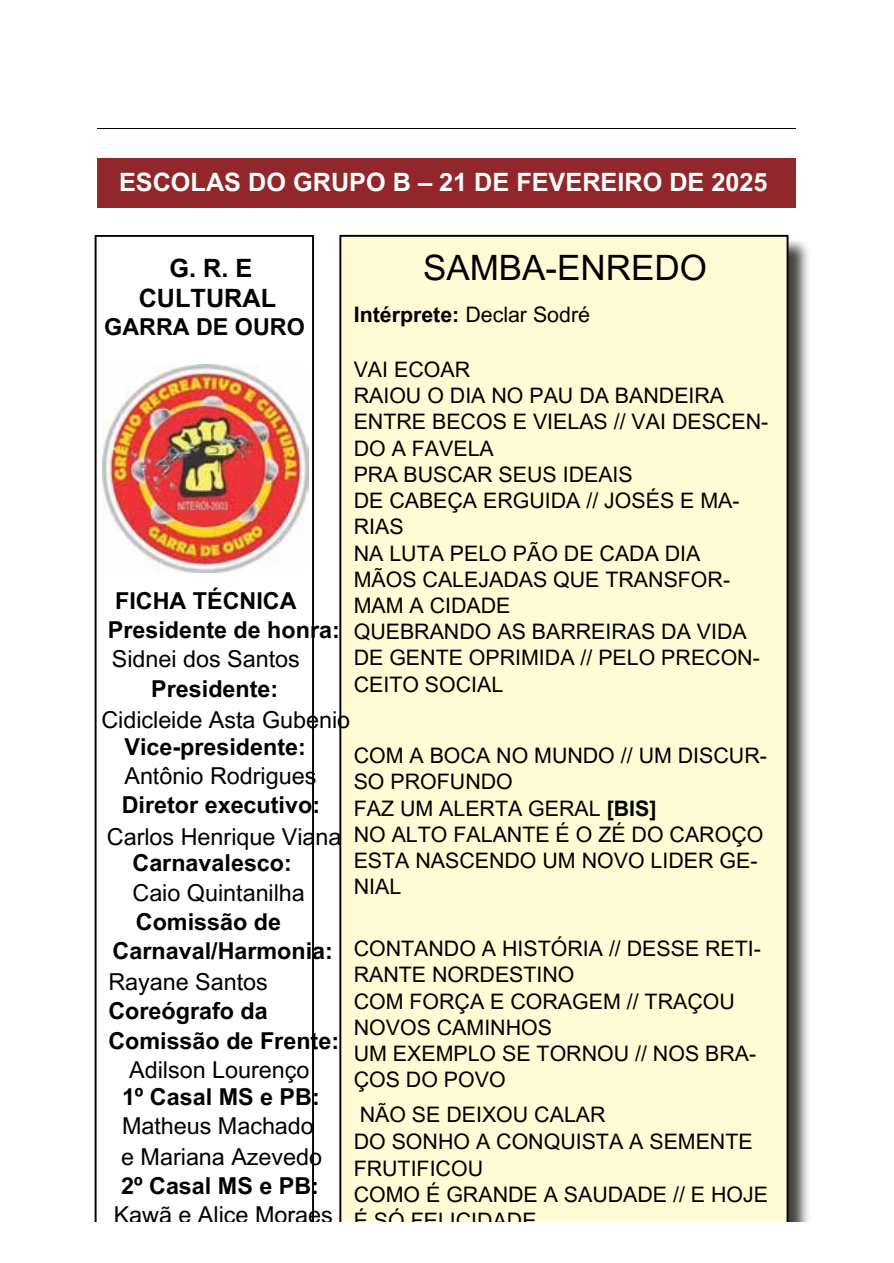
<style>
.page{position:relative;width:894px;height:1263px;background:#fff}
.page>*{position:absolute;margin:0;border:0;box-sizing:border-box;transform-origin:0 0}
.t1{font:34.95px "Arial MT Pro";color:#000}
.t2{font:700 25.2px "Arial MT Pro";color:#fff}
.t3{font:700 25.2px/29.1px "Arial MT Pro";color:#000;text-align:center}
.t4{font:700 23.25px/29.1px "Arial MT Pro";color:#000}
.t5{font:23.25px/29.1px "Arial MT Pro";color:#000}
.t6{font:21.3px/26.2px "Arial MT Pro";color:#000}
.t7{font:700 21.3px "Arial MT Pro";color:#000}
.s1{font-weight:400}
.s2{font-weight:700}
</style>
<div class="page">
<hr style="left:97px;top:129px;width:698px;height:1px;background:#000">
<img style="left:788px;top:237px;width:21px;height:985px">
<div style="left:97px;top:158px;width:698px;height:50px;background:#91272a"></div>
<div style="left:339px;top:235px;width:449px;height:987px;background:#fffcd5"></div>
<svg style="left:95px;top:235px;width:219px;height:987px"></svg>
<p class="t2" style="left:119px;top:172px;width:650px">ESCOLAS DO GRUPO B – 21 DE FEVEREIRO DE 2025</p>
<p class="t1" style="left:423px;top:255px;width:285px">SAMBA-ENREDO</p>
<p class="t3" style="left:139px;top:257px;width:139px">G. R. E<br>CULTURAL</p>
<p class="t4" style="left:104px;top:315px;width:202px">GARRA DE OURO</p>
<p class="t7" style="left:353px;top:306px;width:238px">Intérprete: <span class="s1">Declar Sodré</span></p>
<p class="t6" style="left:353px;top:359px;width:416px">VAI ECOAR<br>RAIOU O DIA NO PAU DA BANDEIRA<br>ENTRE BECOS E VIELAS // VAI DESCEN-<br>DO A FAVELA<br>PRA BUSCAR SEUS IDEAIS<br>DE CABEÇA ERGUIDA // JOSÉS E MA-<br>RIAS<br>NA LUTA PELO PÃO DE CADA DIA<br>MÃOS CALEJADAS QUE TRANSFOR-<br>MAM A CIDADE<br>QUEBRANDO AS BARREIRAS DA VIDA<br>DE GENTE OPRIMIDA // PELO PRECON-<br>CEITO SOCIAL</p>
<p class="t4" style="left:108px;top:589px;width:233px;text-indent:7px">FICHA TÉCNICA<br>Presidente de honra:<br><span class="s1">Sidnei dos Santos</span></p>
<p class="t4" style="left:151px;top:677px;width:128px">Presidente:</p>
<p class="t5" style="left:101px;top:708px;width:250px">Cidicleide Asta Gubenio</p>
<p class="t4" style="left:124px;top:735px;width:193px">Vice-presidente:<br><span class="s1">Antônio Rodrigues</span></p>
<p class="t4" style="left:122px;top:793px;width:200px">Diretor executivo:</p>
<p class="t5" style="left:107px;top:825px;width:236px">Carlos Henrique Viana</p>
<p class="t5" style="left:132px;top:852px;width:174px"><span class="s2">Carnavalesco:<br></span>Caio Quintanilha</p>
<p class="t4" style="left:113px;top:910px;width:222px;text-indent:23px">Comissão de<br>Carnaval/Harmonia:</p>
<p class="t4" style="left:108px;top:970px;width:232px"><span class="s1">Rayane Santos<br></span>Coreógrafo da<br>Comissão de Frente:</p>
<p class="t5" style="left:129px;top:1058px;width:182px">Adilson Lourenço</p>
<p class="t5" style="left:122px;top:1085px;width:199px"><span class="s2">1º Casal MS e PB:<br></span>Matheus Machado</p>
<p class="t5" style="left:121px;top:1145px;width:202px">e Mariana Azevedo<br><span class="s2">2º Casal MS e PB:</span></p>
<p class="t5" style="left:114px;top:1203px;width:220px">Kawã e Alice Moraes</p>
<p class="t6" style="left:353px;top:745px;width:414px">COM A BOCA NO MUNDO // UM DISCUR-<br>SO PROFUNDO<br>FAZ UM ALERTA GERAL <span class="s2">[BIS]<br></span>NO ALTO FALANTE É O ZÉ DO CAROÇO<br>ESTA NASCENDO UM NOVO LIDER GE-<br>NIAL</p>
<p class="t6" style="left:353px;top:938px;width:408px">CONTANDO A HISTÓRIA // DESSE RETI-<br>RANTE NORDESTINO<br>COM FORÇA E CORAGEM // TRAÇOU<br>NOVOS CAMINHOS<br>UM EXEMPLO SE TORNOU // NOS BRA-<br>ÇOS DO POVO</p>
<p class="t6" style="left:359px;top:1104px;width:247px">NÃO SE DEIXOU CALAR</p>
<p class="t6" style="left:353px;top:1131px;width:416px">DO SONHO A CONQUISTA A SEMENTE<br>FRUTIFICOU<br>COMO É GRANDE A SAUDADE // E HOJE<br>É SÓ FELICIDADE</p>
</div>
